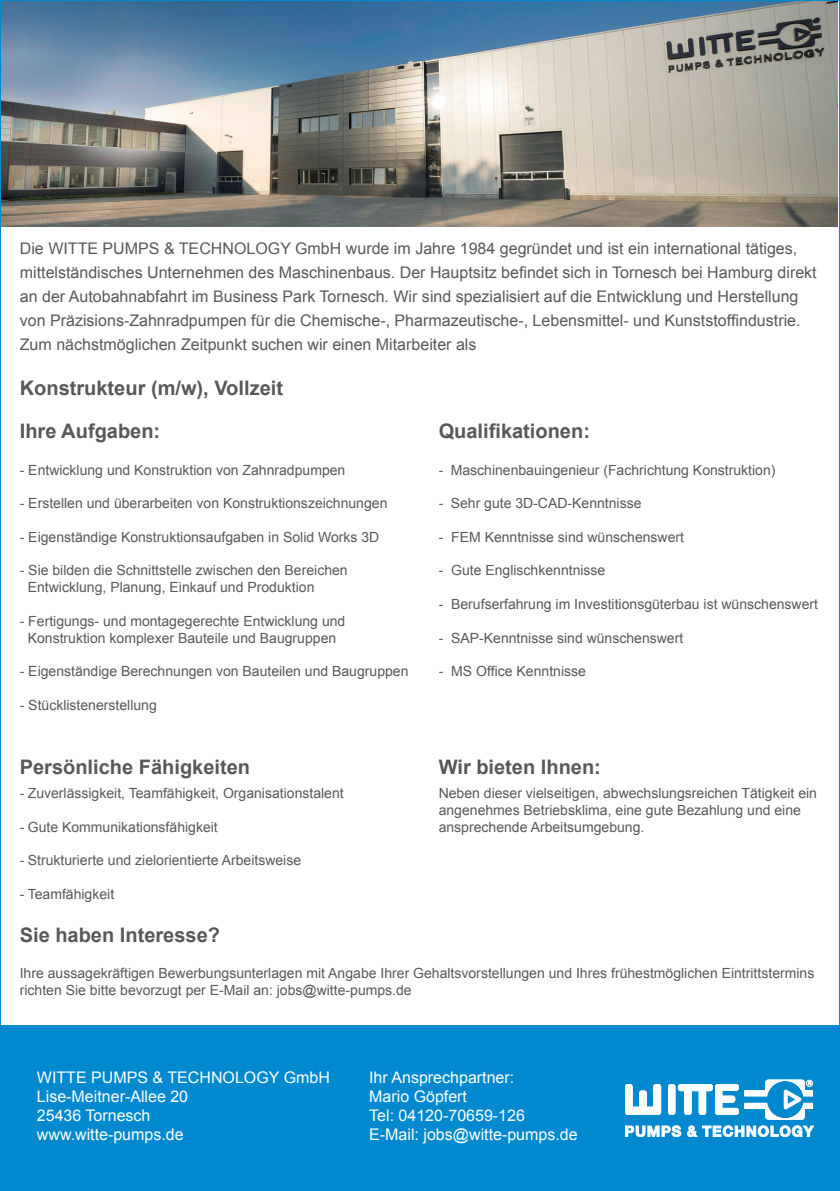
<style>
.page{position:relative;width:840px;height:1191px;background:#fff}
.page>*{position:absolute;margin:0;border:0;box-sizing:border-box;transform-origin:0 0}
.t1{font:700 20px "Arial";color:#57585a}
.t2{font:16px/24px "Arial";color:#57585a}
.t3{font:16px/19.2px "Arial";color:#fff}
.t4{font:14px/16.8px "Arial";color:#57585a}
</style>
<div class="page">
<img style="left:3px;top:3px;width:833px;height:224px">
<div style="left:0;top:1025px;width:839px;height:166px;background:#0089cf"></div>
<svg style="left:625px;top:1084px;width:35px;height:30px"></svg>
<div style="left:668px;top:1084px;width:6px;height:30px;background:#fff;border-radius:2px"></div>
<div style="left:668px;top:1084px;width:6px;height:30px;border:1px solid #fff;border-radius:2px"></div>
<div style="left:678px;top:1084px;width:34px;height:6px;background:#fff;border-radius:2px"></div>
<div style="left:677px;top:1084px;width:35px;height:6px;border:1px solid #fff;border-radius:2px"></div>
<div style="left:684px;top:1089px;width:6px;height:25px;background:#fff;border-radius:2px"></div>
<div style="left:684px;top:1088px;width:7px;height:26px;border:1px solid #fff;border-radius:2px"></div>
<div style="left:698px;top:1089px;width:7px;height:25px;background:#fff;border-radius:2px"></div>
<div style="left:698px;top:1088px;width:7px;height:26px;border:1px solid #fff;border-radius:2px"></div>
<svg style="left:715px;top:1079px;width:97px;height:40px"></svg>
<svg style="left:625px;top:1125px;width:55px;height:11px"></svg>
<svg style="left:686px;top:1125px;width:127px;height:11px"></svg>
<p class="t2" style="left:20px;top:237px;width:797px">Die WITTE PUMPS &amp; TECHNOLOGY GmbH wurde im Jahre 1984 gegründet und ist ein international tätiges, mittelständisches Unternehmen des Maschinenbaus. Der Hauptsitz befindet sich in Tornesch bei Hamburg direkt an der Autobahnabfahrt im Business Park Tornesch. Wir sind spezialisiert auf die Entwicklung und Herstellung von Präzisions-Zahnradpumpen für die Chemische-, Pharmazeutische-, Lebensmittel- und Kunststoffindustrie.<br>Zum nächstmöglichen Zeitpunkt suchen wir einen Mitarbeiter als</p>
<h1 class="t1" style="left:20px;top:375px;width:264px">Konstrukteur (m/w), Vollzeit</h1>
<h1 class="t1" style="left:20px;top:418px;width:142px">Ihre Aufgaben:</h1>
<p class="t4" style="left:20px;top:461px;width:327px">- Entwicklung und Konstruktion von Zahnradpumpen</p>
<p class="t4" style="left:20px;top:495px;width:369px">- Erstellen und überarbeiten von Konstruktionszeichnungen</p>
<p class="t4" style="left:20px;top:528px;width:361px">- Eigenständige Konstruktionsaufgaben in Solid Works 3D</p>
<p class="t4" style="left:28px;top:562px;width:321px;text-indent:-8px">- Sie bilden die Schnittstelle zwischen den Bereichen<br>Entwicklung, Planung, Einkauf und Produktion</p>
<p class="t4" style="left:20px;top:612px;width:327px;text-align:center">- Fertigungs- und montagegerechte Entwicklung und<br>Konstruktion komplexer Bauteile und Baugruppen</p>
<p class="t4" style="left:20px;top:663px;width:390px">- Eigenständige Berechnungen von Bauteilen und Baugruppen</p>
<p class="t4" style="left:20px;top:696px;width:138px">- Stücklistenerstellung</p>
<h1 class="t1" style="left:20px;top:753px;width:232px">Persönliche Fähigkeiten</h1>
<p class="t4" style="left:20px;top:785px;width:325px">- Zuverlässigkeit, Teamfähigkeit, Organisationstalent</p>
<p class="t4" style="left:20px;top:818px;width:199px">- Gute Kommunikationsfähigkeit</p>
<p class="t4" style="left:20px;top:852px;width:283px">- Strukturierte und zielorientierte Arbeitsweise</p>
<p class="t4" style="left:20px;top:886px;width:96px">- Teamfähigkeit</p>
<h1 class="t1" style="left:20px;top:921px;width:202px">Sie haben Interesse?</h1>
<h1 class="t1" style="left:438px;top:418px;width:153px">Qualifikationen:</h1>
<p class="t4" style="left:438px;top:461px;width:338px">- Maschinenbauingenieur (Fachrichtung Konstruktion)</p>
<p class="t4" style="left:438px;top:495px;width:204px">- Sehr gute 3D-CAD-Kenntnisse</p>
<p class="t4" style="left:438px;top:528px;width:247px">- FEM Kenntnisse sind wünschenswert</p>
<p class="t4" style="left:438px;top:562px;width:168px">- Gute Englischkenntnisse</p>
<p class="t4" style="left:438px;top:596px;width:380px">- Berufserfahrung im Investitionsgüterbau ist wünschenswert</p>
<p class="t4" style="left:438px;top:629px;width:246px">- SAP-Kenntnisse sind wünschenswert</p>
<p class="t4" style="left:438px;top:663px;width:149px">- MS Office Kenntnisse</p>
<h1 class="t1" style="left:438px;top:753px;width:164px">Wir bieten Ihnen:</h1>
<p class="t4" style="left:438px;top:785px;width:379px">Neben dieser vielseitigen, abwechslungsreichen Tätigkeit ein angenehmes Betriebsklima, eine gute Bezahlung und eine ansprechende Arbeitsumgebung.</p>
<p class="t4" style="left:20px;top:965px;width:795px">Ihre aussagekräftigen Bewerbungsunterlagen mit Angabe Ihrer Gehaltsvorstellungen und Ihres frühestmöglichen Eintrittstermins richten Sie bitte bevorzugt per E-Mail an: jobs@witte-pumps.de</p>
<p class="t3" style="left:37px;top:1067px;width:294px">WITTE PUMPS &amp; TECHNOLOGY GmbH<br>Lise-Meitner-Allee 20<br>25436 Tornesch<br>www.witte-pumps.de</p>
<p class="t3" style="left:369px;top:1067px;width:210px">Ihr Ansprechpartner:<br>Mario Göpfert<br>Tel: 04120-70659-126<br>E-Mail: jobs@witte-pumps.de</p>
</div>
